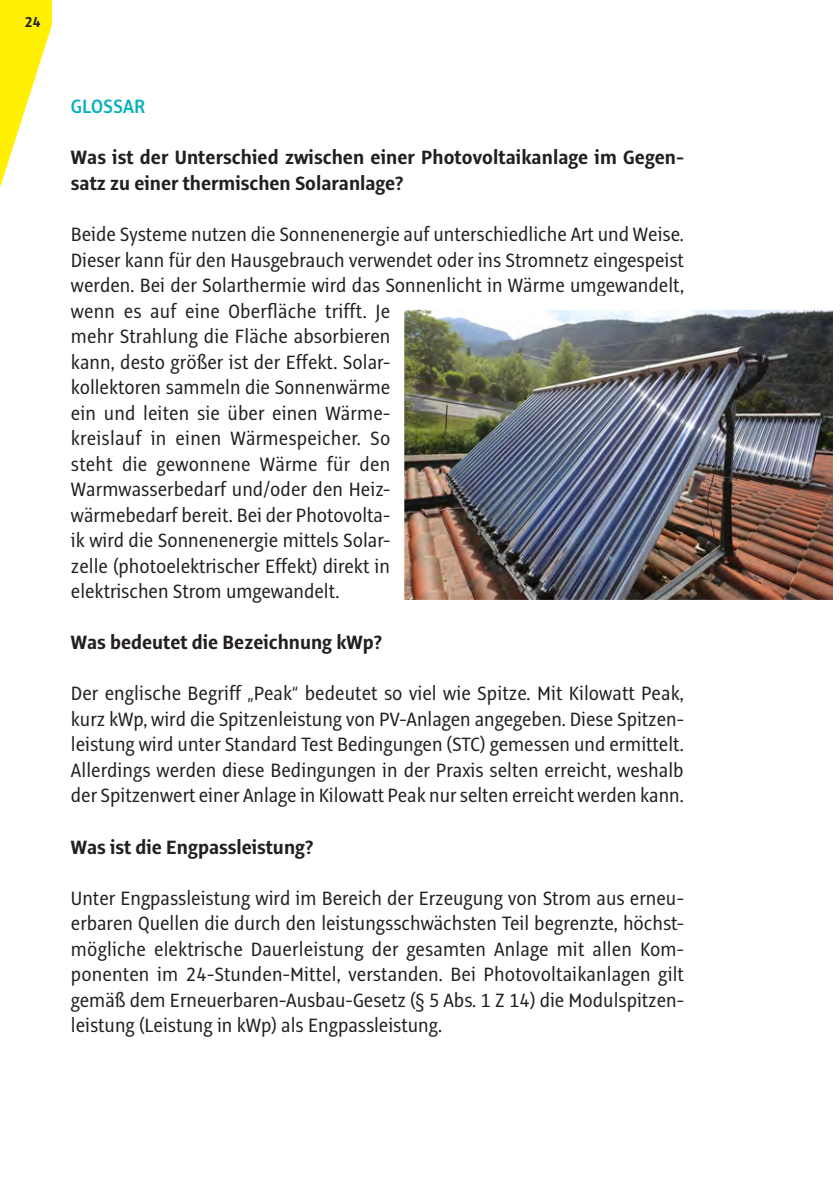
<style>
.page{position:relative;width:840px;height:1191px;background:#fff}
.page>*{position:absolute;margin:0;border:0;box-sizing:border-box;transform-origin:0 0}
.t1{font:21.2px/25.6px "Alto Con";color:#231f20;text-align:justify}
.t2{font:700 21.2px/25.6px "Alto Con";color:#231f20}
.t3{font:600 21.2px "Alto Con";color:#00b0bc}
.t4{font:700 15.8px "Alto Con";color:#231f20}
</style>
<div class="page">
<svg style="left:0;top:0;width:52px;height:188px"></svg>
<img style="left:404px;top:309px;width:429px;height:291px">
<p class="t4" style="left:25px;top:12px;width:17px">24</p>
<p class="t3" style="left:71px;top:94px;width:76px">GLOSSAR</p>
<p class="t2" style="left:71px;top:144px;width:614px">Was ist der Unterschied zwischen einer Photovoltaikanlage im Gegen&shy;satz zu einer thermischen Solaranlage?</p>
<p class="t1" style="left:71px;top:221px;width:614px;text-align:left">Beide Systeme nutzen die Sonnenenergie auf unterschiedliche Art und Weise.<br>Dieser kann für den Hausgebrauch verwendet oder ins Stromnetz eingespeist werden. Bei der Solarthermie wird das Sonnenlicht in Wärme umgewandelt, wenn es auf eine Oberfläche trifft. Je<br>mehr Strahlung die Fläche absorbieren<br>kann, desto größer ist der Effekt. Solar-<br>kollektoren sammeln die Sonnenwärme<br>ein und leiten sie über einen Wärme-<br>kreislauf in einen Wärmespeicher. So<br>steht die gewonnene Wärme für den<br>Warmwasserbedarf und/oder den Heiz-<br>wärmebedarf bereit. Bei der Photovolta-<br>ik wird die Sonnenenergie mittels Solar-<br>zelle (photoelektrischer Effekt) direkt in<br>elektrischen Strom umgewandelt.</p>
<p class="t2" style="left:71px;top:629px;width:312px">Was bedeutet die Bezeichnung kWp?</p>
<p class="t1" style="left:71px;top:680px;width:614px">Der englische Begriff „Peak“ bedeutet so viel wie Spitze. Mit Kilowatt Peak, kurz kWp, wird die Spitzenleistung von PV-Anlagen angegeben. Diese Spitzen&shy;leistung wird unter Standard Test Bedingungen (STC) gemessen und ermittelt.<br>Allerdings werden diese Bedingungen in der Praxis selten erreicht, weshalb der Spitzenwert einer Anlage in Kilowatt Peak nur selten erreicht werden kann.</p>
<p class="t2" style="left:71px;top:833px;width:244px">Was ist die Engpassleistung?</p>
<p class="t1" style="left:71px;top:884px;width:614px">Unter Engpassleistung wird im Bereich der Erzeugung von Strom aus erneu&shy;erbaren Quellen die durch den leistungsschwächsten Teil begrenzte, höchst&shy;mögliche elektrische Dauerleistung der gesamten Anlage mit allen Kom&shy;ponenten im 24-Stunden-Mittel, verstanden. Bei Photovoltaikanlagen gilt gemäß dem Erneuerbaren-Ausbau-Gesetz (§ 5 Abs. 1 Z 14) die Modulspitzen&shy;leistung (Leistung in kWp) als Engpassleistung.</p>
</div>
